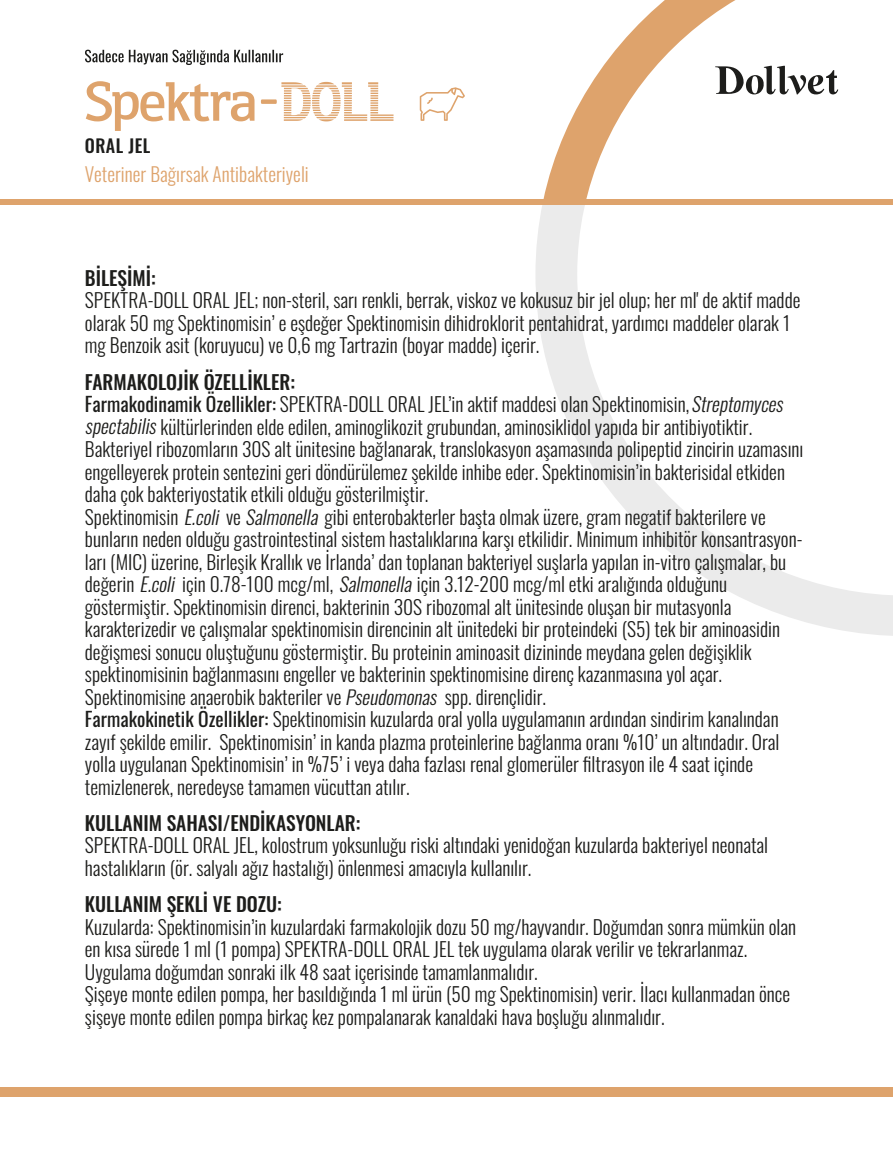
<style>
.page{position:relative;width:893px;height:1149px;background:#fff}
.page>*{position:absolute;margin:0;border:0;box-sizing:border-box;transform-origin:0 0}
.t1{font:64.2px "Eirik Raude";letter-spacing:-.02em;color:#dea36c}
.t2{font:300 19.5px/22.5px "Oswald";color:#1d1d1b}
.t3{font:500 19.5px "Oswald";color:#1d1d1b}
.t4{font:300 19.5px "Oswald";color:#dea36c}
.t5{font:500 18px "Oswald";letter-spacing:.025em;color:#1d1d1b}
.s1{font-weight:500}
.s2{font-weight:400}
.s3{font-style:italic}
.s4{font-style:italic;font-size:19.2px}
</style>
<div class="page">
<svg style="left:543px;top:0;width:296px;height:199px"></svg>
<svg style="left:535px;top:204px;width:358px;height:432px"></svg>
<div style="left:0;top:1086px;width:893px;height:10px;background:#dea36c"></div>
<div style="left:0;top:199px;width:893px;height:5px;background:#dea36c"></div>
<svg style="left:85px;top:50px;width:198px;height:15px"></svg>
<svg style="left:261px;top:82px;width:132px;height:39px"></svg>
<svg style="left:420px;top:87px;width:45px;height:34px"></svg>
<h1 class="t1" style="left:85px;top:61px;width:173px">Spektra</h1>
<p class="t5" style="left:85px;top:130px;width:67px">ORAL JEL</p>
<p class="t4" style="left:85px;top:157px;width:225px">Veteriner Bağırsak Antibakteriyeli</p>
<p class="t3" style="left:85px;top:260px;width:72px">BİLEŞİMİ:</p>
<p class="t2" style="left:85px;top:287px;width:717px">SPEKTRA-DOLL ORAL JEL; non-steril, sarı renkli, berrak, viskoz ve kokusuz bir jel olup; her ml' de aktif madde olarak 50 mg Spektinomisin’ e eşdeğer Spektinomisin dihidroklorit pentahidrat, yardımcı maddeler olarak 1 mg Benzoik asit (koruyucu) ve 0,6 mg Tartrazin (boyar madde) içerir.</p>
<p class="t2" style="left:85px;top:368px;width:720px"><span class="s1">FARMAKOLOJİK ÖZELLİKLER:<br></span><span class="s2">Farmakodinamik Özellikler:</span> SPEKTRA-DOLL ORAL JEL’in aktif maddesi olan Spektinomisin,<span class="s3">Streptomyces spectabilis</span>kültürlerinden elde edilen, aminoglikozit grubundan, aminosiklidol yapıda bir antibiyotiktir.<br>Bakteriyel ribozomların 30S alt ünitesine bağlanarak, translokasyon aşamasında polipeptid zincirin uzamasını engelleyerek protein sentezini geri döndürülemez şekilde inhibe eder. Spektinomisin’in bakterisidal etkiden daha çok bakteriyostatik etkili olduğu gösterilmiştir.<br>Spektinomisin <span class="s4">E.coli</span>ve <span class="s4">Salmonella</span>gibi enterobakterler başta olmak üzere, gram negatif bakterilere ve bunların neden olduğu gastrointestinal sistem hastalıklarına karşı etkilidir. Minimum inhibitör konsantrasyon&shy;ları (MIC) üzerine, Birleşik Krallık ve İrlanda’ dan toplanan bakteriyel suşlarla yapılan in-vitro çalışmalar, bu değerin <span class="s4">E.coli</span> için 0.78-100 mcg/ml, <span class="s4">Salmonella</span>için 3.12-200 mcg/ml etki aralığında olduğunu göstermiştir. Spektinomisin direnci, bakterinin 30S ribozomal alt ünitesinde oluşan bir mutasyonla karakterizedir ve çalışmalar spektinomisin direncinin alt ünitedeki bir proteindeki (S5) tek bir aminoasidin değişmesi sonucu oluştuğunu göstermiştir. Bu proteinin aminoasit dizininde meydana gelen değişiklik spektinomisinin bağlanmasını engeller ve bakterinin spektinomisine direnç kazanmasına yol açar.<br>Spektinomisine anaerobik bakteriler ve <span class="s4">Pseudomonas</span> spp. dirençlidir.<br><span class="s2">Farmakokinetik Özellikler:</span> Spektinomisin kuzularda oral yolla uygulamanın ardından sindirim kanalından zayıf şekilde emilir. Spektinomisin’ in kanda plazma proteinlerine bağlanma oranı %10’ un altındadır. Oral yolla uygulanan Spektinomisin’ in %75’ i veya daha fazlası renal glomerüler filtrasyon ile 4 saat içinde temizlenerek, neredeyse tamamen vücuttan atılır.</p>
<p class="t3" style="left:85px;top:805px;width:277px">KULLANIM SAHASI/ENDİKASYONLAR:</p>
<p class="t2" style="left:85px;top:832px;width:685px">SPEKTRA-DOLL ORAL JEL, kolostrum yoksunluğu riski altındaki yenidoğan kuzularda bakteriyel neonatal hastalıkların (ör. salyalı ağız hastalığı) önlenmesi amacıyla kullanılır.</p>
<p class="t3" style="left:85px;top:886px;width:198px">KULLANIM ŞEKLİ VE DOZU:</p>
<p class="t2" style="left:85px;top:913px;width:713px">Kuzularda: Spektinomisin’in kuzulardaki farmakolojik dozu 50 mg/hayvandır. Doğumdan sonra mümkün olan en kısa sürede 1 ml (1 pompa) SPEKTRA-DOLL ORAL JEL tek uygulama olarak verilir ve tekrarlanmaz.<br>Uygulama doğumdan sonraki ilk 48 saat içerisinde tamamlanmalıdır.<br>Şişeye monte edilen pompa, her basıldığında 1 ml ürün (50 mg Spektinomisin) verir. İlacı kullanmadan önce şişeye monte edilen pompa birkaç kez pompalanarak kanaldaki hava boşluğu alınmalıdır.</p>
</div>
